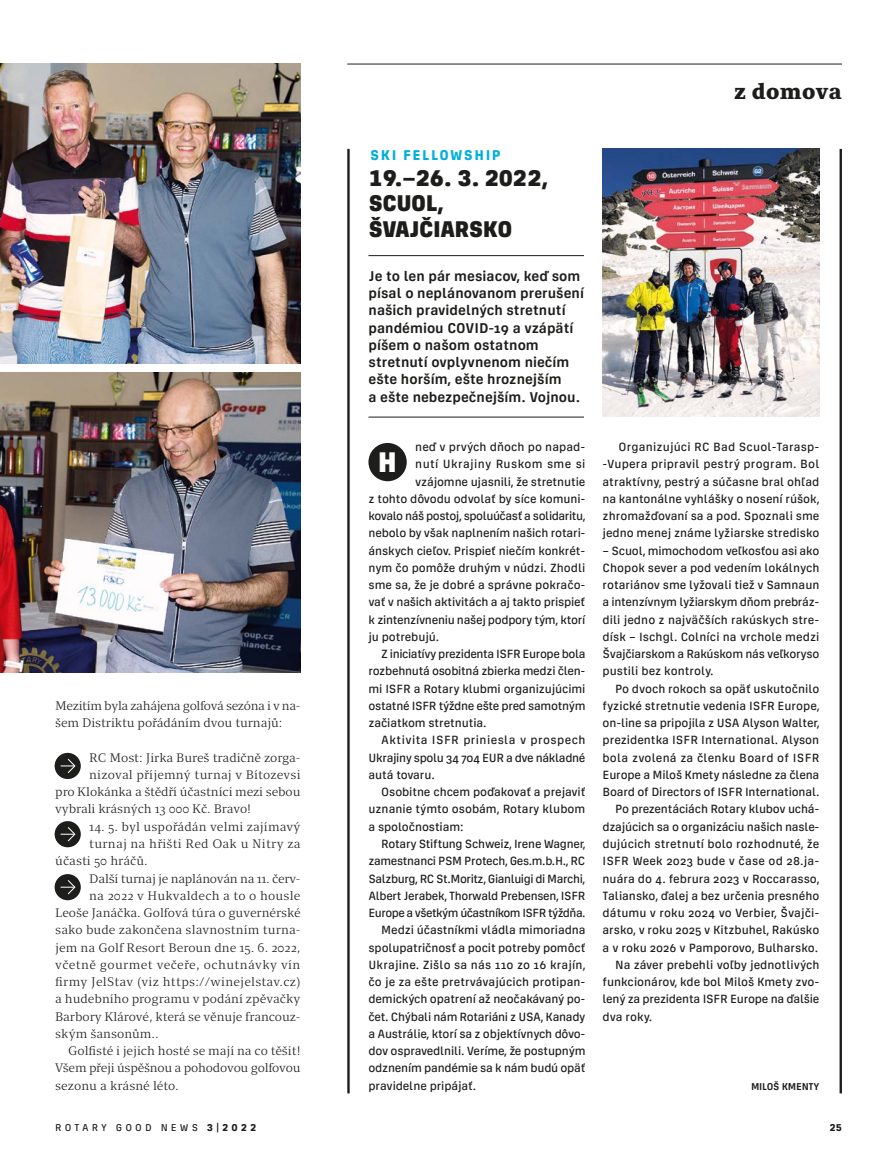
<style>
.page{position:relative;width:893px;height:1170px;background:#fff}
.page>*{position:absolute;margin:0;border:0;box-sizing:border-box;transform-origin:0 0}
.t1{font:900 30px "Corridor";color:#fff}
.t2{font:900 24px/25.5px "Corridor";letter-spacing:-.03em;color:#1d1d1b}
.t3{font:900 22.5px "Clara Serif";letter-spacing:.01em;color:#1d1d1b}
.t4{font:600 15px/17.2px "Corridor";color:#1d1d1b}
.t5{font:700 15px "Corridor";letter-spacing:.1em;color:#00b0db}
.t6{font:500 12.6px/17.2px "Corridor";letter-spacing:-.015em;color:#1d1d1b;text-align:justify}
.t7{font:12.6px "Clara Serif";letter-spacing:-.005em;color:#1d1d1b}
.t8{font:500 12.6px "Corridor";letter-spacing:-.035em;color:#1d1d1b}
.t9{font:12.6px/17.2px "Clara Serif";letter-spacing:-.03em;color:#1d1d1b}
.t10{font:12.6px "Clara Serif";letter-spacing:.02em;color:#1d1d1b}
.t11{font:500 12.6px "Corridor";letter-spacing:.005em;color:#1d1d1b}
.t12{font:500 12.6px "Corridor";letter-spacing:.015em;color:#1d1d1b}
.t13{font:12.6px "Clara Serif";letter-spacing:.015em;color:#1d1d1b}
.t14{font:500 12.6px "Corridor";letter-spacing:.03em;color:#1d1d1b}
.t15{font:500 12.6px "Corridor";letter-spacing:-.045em;color:#1d1d1b}
.t16{font:12.6px "Clara Serif";letter-spacing:.025em;color:#1d1d1b}
.t17{font:500 12.6px "Corridor";letter-spacing:.01em;color:#1d1d1b}
.t18{font:500 10.5px "Corridor";letter-spacing:.295em;color:#1d1d1b}
.t19{font:600 10.5px "Corridor";letter-spacing:-.02em;color:#1d1d1b}
.t20{font:700 10.5px "Corridor";color:#1d1d1b}
.s1{font-weight:700}
</style>
<div class="page">
<hr style="left:347px;top:64px;width:495px;height:1px;background:#1d1d1b">
<hr style="left:347px;top:149px;width:3px;height:944px;background:#1d1d1b">
<hr style="left:839px;top:149px;width:3px;height:944px;background:#1d1d1b">
<img style="left:602px;top:149px;width:217px;height:267px">
<img style="left:0;top:64px;width:300px;height:300px">
<img style="left:0;top:372px;width:300px;height:300px">
<div style="left:368px;top:443px;width:39px;height:38px;background:#1d1d1b;border-radius:50%"></div>
<div style="left:55px;top:752px;width:26px;height:27px;background:#1d1d1b;border-radius:50%"></div>
<svg style="left:61px;top:758px;width:15px;height:15px"></svg>
<div style="left:55px;top:821px;width:26px;height:26px;background:#1d1d1b;border-radius:50%"></div>
<svg style="left:61px;top:827px;width:15px;height:15px"></svg>
<div style="left:55px;top:874px;width:26px;height:26px;background:#1d1d1b;border-radius:50%"></div>
<svg style="left:61px;top:880px;width:15px;height:15px"></svg>
<hr style="left:368px;top:417px;width:216px;height:1px;background:#1d1d1b">
<hr style="left:368px;top:255px;width:216px;height:1px;background:#1d1d1b">
<p class="t9" style="left:55px;top:697px;width:247px">Mezitím byla zahájena golfová sezóna i v na&shy;šem Distriktu pořádáním dvou turnajů:</p>
<p class="t7" style="left:89px;top:750px;width:213px">RC Most: Jirka Bureš tradičně zorga-</p>
<p class="t13" style="left:89px;top:767px;width:213px">nizoval příjemný turnaj v Bítozevsi</p>
<p class="t7" style="left:55px;top:785px;width:247px">pro Klokánka a štědří účastníci mezi sebou</p>
<p class="t7" style="left:55px;top:802px;width:197px">vybrali krásných 13 000 Kč. Bravo!</p>
<p class="t7" style="left:89px;top:819px;width:213px">14. 5. byl uspořádán velmi zajímavý</p>
<p class="t10" style="left:89px;top:836px;width:213px">turnaj na hřišti Red Oak u Nitry za</p>
<p class="t7" style="left:55px;top:854px;width:94px">účasti 50 hráčů.</p>
<p class="t7" style="left:89px;top:871px;width:213px">Další turnaj je naplánován na 11. červ-</p>
<p class="t13" style="left:89px;top:888px;width:213px">na 2022 v Hukvaldech a to o housle</p>
<p class="t7" style="left:55px;top:905px;width:247px">Leoše Janáčka. Golfová túra o guvernérské</p>
<p class="t7" style="left:55px;top:923px;width:247px">sako bude zakončena slavnostním turna-</p>
<p class="t7" style="left:55px;top:940px;width:247px">jem na Golf Resort Beroun dne 15. 6. 2022,</p>
<p class="t16" style="left:55px;top:957px;width:247px">včetně gourmet večeře, ochutnávky vín</p>
<p class="t10" style="left:55px;top:974px;width:247px">firmy JelStav (viz https://winejelstav.cz)</p>
<p class="t7" style="left:55px;top:992px;width:247px">a hudebního programu v podání zpěvačky</p>
<p class="t7" style="left:55px;top:1009px;width:247px">Barbory Klárové, která se věnuje francouz-</p>
<p class="t7" style="left:55px;top:1026px;width:105px">ským šansonům..</p>
<p class="t7" style="left:68px;top:1043px;width:234px">Golfisté i jejich hosté se mají na co těšit!</p>
<p class="t7" style="left:55px;top:1061px;width:247px">Všem přeji úspěšnou a pohodovou golfovou</p>
<p class="t7" style="left:55px;top:1078px;width:125px">sezonu a krásné léto.</p>
<h3 class="t3" style="left:734px;top:78px;width:109px">z domova</h3>
<p class="t5" style="left:370px;top:147px;width:132px">SKI FELLOWSHIP</p>
<h2 class="t2" style="left:369px;top:165px;width:181px">19.–26. 3. 2022,<br>SCUOL,<br>ŠVAJČIARSKO</h2>
<p class="t4" style="left:369px;top:267px;width:217px">Je to len pár mesiacov, keď som písal o neplánovanom prerušení našich pravidelných stretnutí pandémiou COVID-19 a vzápätí píšem o našom ostatnom stretnutí ovplyvnenom niečím ešte horším, ešte hroznejším<br>a ešte nebezpečnejším. Vojnou.</p>
<p class="t6" style="left:415px;top:438px;width:172px">neď v prvých dňoch po napad-</p>
<p class="t14" style="left:415px;top:457px;width:172px">nutí Ukrajiny Ruskom sme si</p>
<p class="t6" style="left:415px;top:472px;width:172px">vzájomne ujasnili, že stretnutie</p>
<p class="t6" style="left:369px;top:490px;width:218px">z tohto dôvodu odvolať by síce komuni-</p>
<p class="t8" style="left:369px;top:509px;width:219px">kovalo náš postoj, spoluúčasť a solidaritu,</p>
<p class="t6" style="left:369px;top:524px;width:218px">nebolo by však naplnením našich rotari-</p>
<p class="t6" style="left:369px;top:541px;width:218px">ánskych cieľov. Prispieť niečím konkrét-</p>
<p class="t6" style="left:369px;top:559px;width:218px">nym čo pomôže druhým v núdzi. Zhodli</p>
<p class="t6" style="left:369px;top:576px;width:218px">sme sa, že je dobré a správne pokračo-</p>
<p class="t6" style="left:369px;top:593px;width:218px">vať v našich aktivitách a aj takto prispieť</p>
<p class="t6" style="left:369px;top:610px;width:218px">k zintenzívneniu našej podpory tým, ktorí</p>
<p class="t6" style="left:369px;top:628px;width:72px">ju potrebujú.</p>
<p class="t8" style="left:381px;top:647px;width:206px">Z iniciatívy prezidenta ISFR Europe bola</p>
<p class="t6" style="left:369px;top:662px;width:218px">rozbehnutá osobitná zbierka medzi člen-</p>
<p class="t6" style="left:369px;top:679px;width:218px">mi ISFR a Rotary klubmi organizujúcimi</p>
<p class="t6" style="left:369px;top:697px;width:219px">ostatné ISFR týždne ešte pred samotným</p>
<p class="t6" style="left:369px;top:714px;width:120px">začiatkom stretnutia.</p>
<p class="t14" style="left:381px;top:733px;width:206px">Aktivita ISFR priniesla v prospech</p>
<p class="t6" style="left:369px;top:748px;width:218px">Ukrajiny spolu 34 704 EUR a dve nákladné</p>
<p class="t6" style="left:369px;top:766px;width:68px">autá tovaru.</p>
<p class="t6" style="left:381px;top:783px;width:206px">Osobitne chcem poďakovať a prejaviť</p>
<p class="t6" style="left:369px;top:800px;width:218px">uznanie týmto osobám, Rotary klubom</p>
<p class="t6" style="left:369px;top:817px;width:97px">a spoločnostiam:</p>
<p class="t6" style="left:381px;top:835px;width:206px">Rotary Stiftung Schweiz, Irene Wagner,</p>
<p class="t6" style="left:368px;top:852px;width:218px">zamestnanci PSM Protech, Ges.m.b.H., RC</p>
<p class="t8" style="left:368px;top:871px;width:218px">Salzburg, RC St.Moritz, Gianluigi di Marchi,</p>
<p class="t6" style="left:368px;top:886px;width:219px">Albert Jerabek, Thorwald Prebensen, ISFR</p>
<p class="t15" style="left:368px;top:905px;width:219px">Europe a všetkým účastníkom ISFR týždňa.</p>
<p class="t6" style="left:381px;top:921px;width:206px">Medzi účastníkmi vládla mimoriadna</p>
<p class="t6" style="left:369px;top:938px;width:219px">spolupatričnosť a pocit potreby pomôcť</p>
<p class="t17" style="left:369px;top:957px;width:219px">Ukrajine. Zišlo sa nás 110 zo 16 krajín,</p>
<p class="t6" style="left:369px;top:973px;width:218px">čo je za ešte pretrvávajúcich protipan-</p>
<p class="t6" style="left:369px;top:990px;width:218px">demických opatrení až neočakávaný po-</p>
<p class="t6" style="left:369px;top:1007px;width:218px">čet. Chýbali nám Rotariáni z USA, Kanady</p>
<p class="t6" style="left:369px;top:1024px;width:218px">a Austrálie, ktorí sa z objektívnych dôvo-</p>
<p class="t6" style="left:369px;top:1042px;width:219px">dov ospravedlnili. Veríme, že postupným</p>
<p class="t6" style="left:369px;top:1059px;width:219px">odznením pandémie sa k nám budú opäť</p>
<p class="t6" style="left:369px;top:1076px;width:109px">pravidelne pripájať.</p>
<h1 class="t1" style="left:378px;top:445px;width:21px">H</h1>
<p class="t6" style="left:602px;top:438px;width:219px;text-indent:16px">Organizujúci RC Bad Scuol-Tarasp--Vupera pripravil pestrý program. Bol atraktívny, pestrý a súčasne bral ohľad na kantonálne vyhlášky o nosení rúšok, zhromažďovaní sa a pod. Spoznali sme jedno menej známe lyžiarske stredisko</p>
<p class="t6" style="left:602px;top:541px;width:218px">– Scuol, mimochodom veľkosťou asi ako Chopok sever a pod vedením lokálnych rotariánov sme lyžovali tiež v Samnaun a intenzívnym lyžiarskym dňom prebráz&shy;dili jedno z najväčších rakúskych stre&shy;dísk – Ischgl. Colníci na vrchole medzi Švajčiarskom a Rakúskom nás veľkoryso pustili bez kontroly.</p>
<p class="t6" style="left:615px;top:679px;width:206px">Po dvoch rokoch sa opäť uskutočnilo</p>
<p class="t6" style="left:602px;top:697px;width:218px">fyzické stretnutie vedenia ISFR Europe,</p>
<p class="t6" style="left:602px;top:714px;width:219px">on-line sa pripojila z USA Alyson Walter,</p>
<p class="t6" style="left:602px;top:731px;width:218px">prezidentka ISFR International. Alyson</p>
<p class="t12" style="left:602px;top:750px;width:219px">bola zvolená za členku Board of ISFR</p>
<p class="t6" style="left:602px;top:766px;width:218px">Europe a Miloš Kmety následne za člena</p>
<p class="t6" style="left:602px;top:783px;width:218px">Board of Directors of ISFR International.</p>
<p class="t6" style="left:615px;top:800px;width:206px">Po prezentáciách Rotary klubov uchá-</p>
<p class="t6" style="left:602px;top:817px;width:218px">dzajúcich sa o organizáciu našich nasle-</p>
<p class="t11" style="left:602px;top:836px;width:218px">dujúcich stretnutí bolo rozhodnuté, že</p>
<p class="t12" style="left:602px;top:854px;width:218px">ISFR Week 2023 bude v čase od 28.ja-</p>
<p class="t6" style="left:602px;top:869px;width:218px">nuára do 4. februra 2023 v Roccarasso,</p>
<p class="t6" style="left:602px;top:886px;width:218px">Taliansko, ďalej a bez určenia presného</p>
<p class="t11" style="left:602px;top:905px;width:218px">dátumu v roku 2024 vo Verbier, Švajči-</p>
<p class="t6" style="left:602px;top:921px;width:218px">arsko, v roku 2025 v Kitzbuhel, Rakúsko</p>
<p class="t6" style="left:602px;top:938px;width:217px">a v roku 2026 v Pamporovo, Bulharsko.</p>
<p class="t6" style="left:615px;top:955px;width:206px">Na záver prebehli voľby jednotlivých</p>
<p class="t6" style="left:602px;top:973px;width:218px">funkcionárov, kde bol Miloš Kmety zvo-</p>
<p class="t6" style="left:602px;top:990px;width:218px">lený za prezidenta ISFR Europe na ďalšie</p>
<p class="t6" style="left:602px;top:1007px;width:51px">dva roky.</p>
<p class="t19" style="left:751px;top:1080px;width:70px">MILOŠ KMENTY</p>
<p class="t18" style="left:55px;top:1121px;width:203px">ROTARY GOOD NEWS <span class="s1">3|2022</span></p>
<p class="t20" style="left:829px;top:1121px;width:14px">25</p>
</div>
